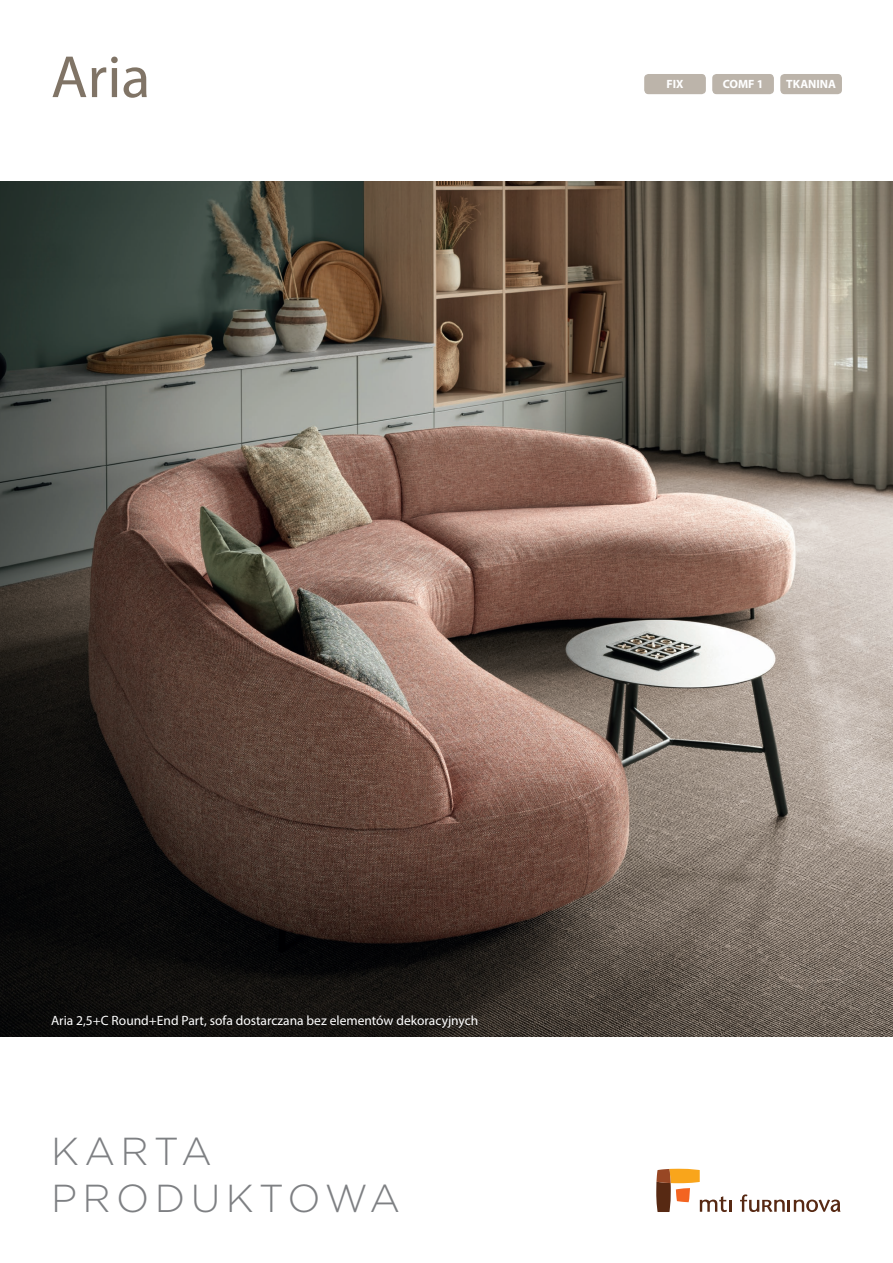
<style>
.page{position:relative;width:893px;height:1263px;background:#fff}
.page>*{position:absolute;margin:0;border:0;box-sizing:border-box;transform-origin:0 0}
.Paragraph_Style1{font:60px "Myriad Pro";color:#807466}
.t1{font:300 39px "Gotham";letter-spacing:.14em;color:#7e8083}
.t2{font:13.5px "Myriad Pro";color:#fff}
.t3{font:700 12px "Myriad Pro";color:#fff}
</style>
<div class="page">
<svg style="left:656px;top:1169px;width:76px;height:43px"></svg>
<svg style="left:740px;top:1194px;width:100px;height:18px"></svg>
<div style="left:644px;top:74px;width:62px;height:20px;background:#bcb4aa;border-radius:4px"></div>
<div style="left:780px;top:74px;width:62px;height:20px;background:#bcb4aa;border-radius:4px"></div>
<div style="left:712px;top:74px;width:62px;height:20px;background:#bcb4aa;border-radius:4px"></div>
<img style="left:0;top:181px;width:893px;height:856px">
<p class="Paragraph_Style1" style="left:51px;top:40px;width:101px">Aria</p>
<p class="t3" style="left:666px;top:76px;width:19px">FIX</p>
<p class="t3" style="left:723px;top:76px;width:42px">COMF 1</p>
<p class="t3" style="left:786px;top:76px;width:51px">TKANINA</p>
<p class="t2" style="left:51px;top:1012px;width:429px">Aria 2,5+C Round+End Part, sofa dostarczana bez elementów dekoracyjnych</p>
<p class="t1" style="left:51px;top:1127px;width:162px">KARTA</p>
<p class="t1" style="left:51px;top:1173px;width:351px">PRODUKTOWA</p>
</div>
